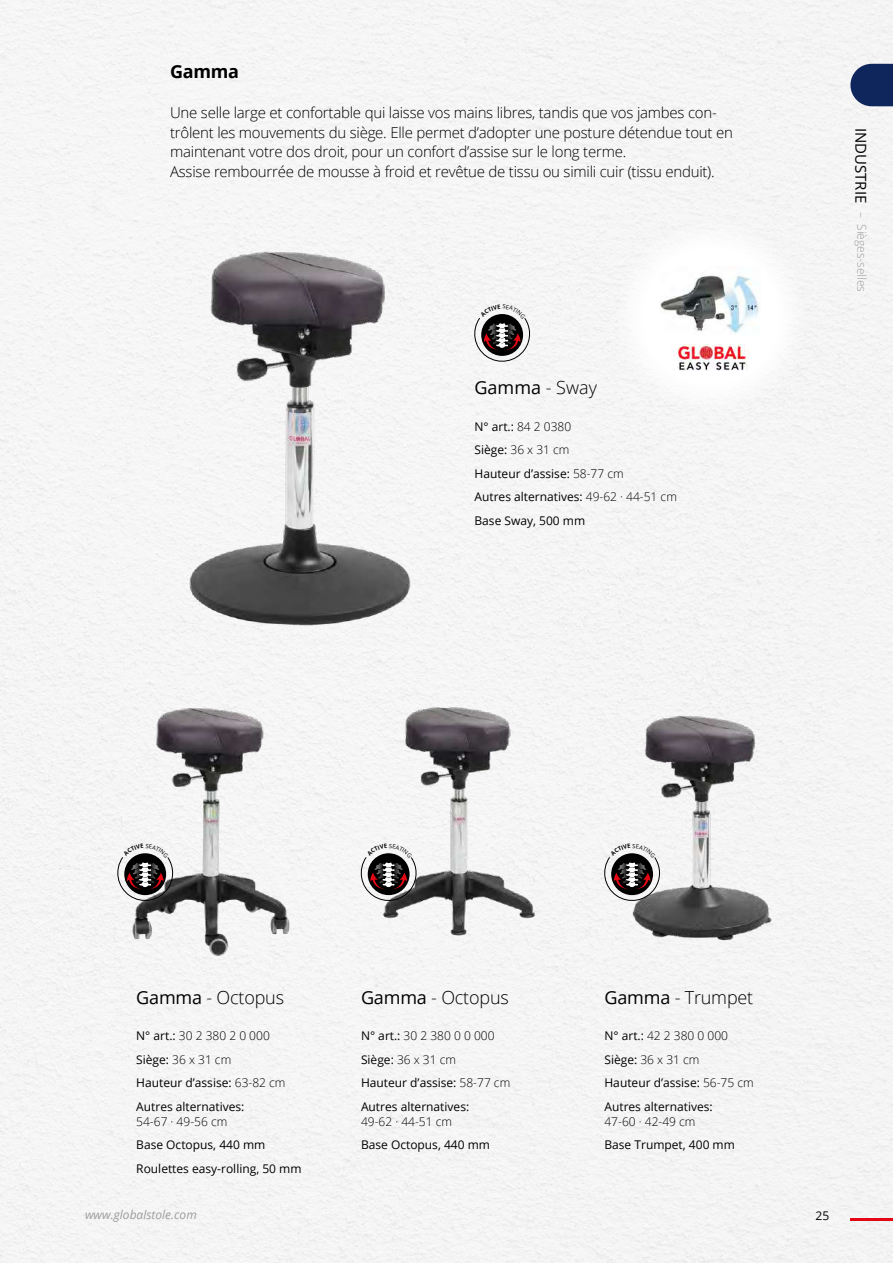
<style>
.page{position:relative;width:893px;height:1263px;background:#fff}
.page>*{position:absolute;margin:0;border:0;box-sizing:border-box;transform-origin:0 0}
.t1{font:300 18px "Open Sans";letter-spacing:-.01em;color:#000}
.t2{font:18px "Open Sans";color:#000}
.t3{font:700 18px "Open Sans";letter-spacing:-.015em;color:#000}
.t4{font:300 15px/19.5px "Open Sans";letter-spacing:-.015em;color:#000}
.t5{font:15px "Open Sans";color:#000}
.t6{font:12px/23.5px "Open Sans";color:#000}
.t7{font:300 12px "Open Sans";color:#000}
.t8{font:italic 12px "Open Sans";color:#9d9d9c}
.t9{font:300 12px "Open Sans";color:#9d9d9c}
.s1{font-weight:300}
.s2{font-weight:400}
</style>
<div class="page">
<div style="left:1px;top:0;width:892px;height:1263px;background:#f5f5f5"></div>
<svg style="left:850px;top:64px;width:43px;height:42px"></svg>
<hr style="left:850px;top:1218px;width:43px;height:2px;background:#e30613">
<img style="left:0;top:0;width:1px;height:1263px">
<img style="left:613px;top:686px;width:178px;height:261px">
<img style="left:361px;top:678px;width:197px;height:264px">
<img style="left:173px;top:251px;width:259px;height:380px">
<img style="left:111px;top:696px;width:199px;height:266px">
<div style="left:613px;top:219px;width:194px;height:194px;background:#fff;border-radius:50%"></div>
<img style="left:660px;top:275px;width:99px;height:60px">
<img style="left:674px;top:344px;width:75px;height:27px">
<svg style="left:114px;top:843px;width:61px;height:62px"></svg>
<svg style="left:357px;top:843px;width:61px;height:62px"></svg>
<svg style="left:601px;top:843px;width:61px;height:62px"></svg>
<svg style="left:471px;top:304px;width:61px;height:62px"></svg>
<h1 class="t3" style="left:170px;top:58px;width:71px">Gamma</h1>
<p class="t4" style="left:170px;top:103px;width:564px">Une selle large et confortable qui laisse vos mains libres, tandis que vos jambes con&shy;trôlent les mouvements du siège. Elle permet d’adopter une posture détendue tout en maintenant votre dos droit, pour un confort d’assise sur le long terme.<br>Assise rembourrée de mousse à froid et revêtue de tissu ou simili cuir (tissu enduit).</p>
<h1 class="t2" style="left:474px;top:375px;width:124px">Gamma <span class="s1">- Sway</span></h1>
<p class="t6" style="left:474px;top:414px;width:204px">N° art.: <span class="s1">84 2 0380<br></span>Siège: <span class="s1">36 x 31 cm<br></span>Hauteur d’assise: <span class="s1">58-77 cm<br></span>Autres alternatives: <span class="s1">49-62 · 44-51 cm<br></span>Base Sway, 500 mm</p>
<p class="t5" style="left:871px;top:128px;width:77px;rotate:90deg">INDUSTRIE</p>
<p class="t9" style="left:870px;top:212px;width:82px;rotate:90deg">– Sièges-selles</p>
<h1 class="t1" style="left:136px;top:985px;width:149px"><span class="s2">Gamma</span> - Octopus</h1>
<p class="t6" style="left:136px;top:1024px;width:151px">N° art.: <span class="s1">30 2 380 2 0 000<br></span>Siège: <span class="s1">36 x 31 cm<br></span>Hauteur d’assise: <span class="s1">63-82 cm<br></span>Autres alternatives:</p>
<p class="t7" style="left:136px;top:1113px;width:93px">54-67 · 49-56 cm</p>
<p class="t6" style="left:136px;top:1133px;width:167px">Base Octopus, 440 mm<br>Roulettes easy-rolling, 50 mm</p>
<h1 class="t1" style="left:361px;top:985px;width:149px"><span class="s2">Gamma</span> - Octopus</h1>
<p class="t6" style="left:361px;top:1024px;width:151px">N° art.: <span class="s1">30 2 380 0 0 000<br></span>Siège: <span class="s1">36 x 31 cm<br></span>Hauteur d’assise: <span class="s1">58-77 cm<br></span>Autres alternatives:</p>
<p class="t7" style="left:361px;top:1113px;width:93px">49-62 · 44-51 cm</p>
<p class="t6" style="left:361px;top:1133px;width:131px">Base Octopus, 440 mm</p>
<h1 class="t1" style="left:604px;top:985px;width:150px"><span class="s2">Gamma</span> - Trumpet</h1>
<p class="t6" style="left:604px;top:1024px;width:151px">N° art.: <span class="s1">42 2 380 0 000<br></span>Siège: <span class="s1">36 x 31 cm<br></span>Hauteur d’assise: <span class="s1">56-75 cm<br></span>Autres alternatives:</p>
<p class="t7" style="left:604px;top:1113px;width:93px">47-60 · 42-49 cm</p>
<p class="t6" style="left:604px;top:1133px;width:132px">Base Trumpet, 400 mm</p>
<p class="t8" style="left:85px;top:1207px;width:113px">www.globalstole.com</p>
<p class="t6" style="left:815px;top:1203px;width:15px">25</p>
</div>
